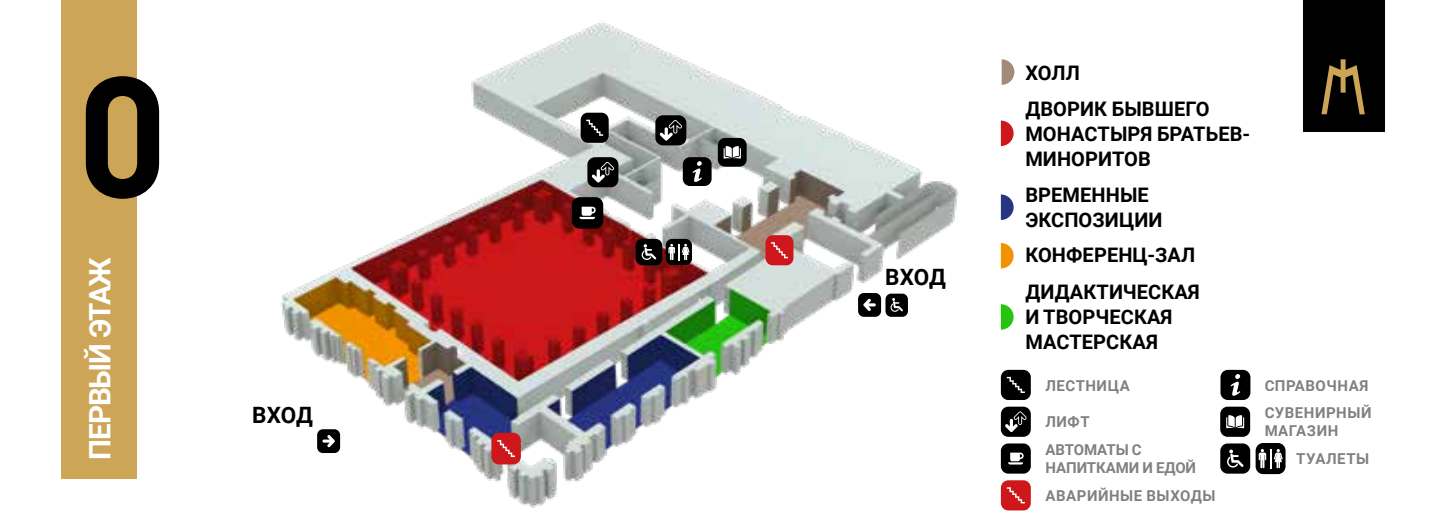
<style>
.page{position:relative;width:1453px;height:532px;background:#fff}
.page>*{position:absolute;margin:0;border:0;box-sizing:border-box;transform-origin:0 0}
.t1{font:700 29.5px "Roboto";letter-spacing:-.04em;color:#fff}
.t2{font:700 22.5px "Roboto";letter-spacing:-.005em;color:#000}
.t3{font:700 20px/25px "Roboto";letter-spacing:.005em;color:#000}
.t4{font:700 15px/27.8px "Roboto";letter-spacing:.035em;color:#000}
.t5{font:700 15px/27.8px "Roboto";letter-spacing:-.005em;color:#000}
</style>
<div class="page">
<img style="left:280px;top:21px;width:679px;height:487px">
<div style="left:62px;top:0;width:75px;height:478px;background:#cca556"></div>
<svg style="left:86px;top:76px;width:73px;height:123px"></svg>
<div style="left:858px;top:293px;width:23px;height:24px;background:#000;border-radius:6px"></div>
<svg style="left:863px;top:298px;width:13px;height:13px"></svg>
<div style="left:885px;top:293px;width:23px;height:24px;background:#000;border-radius:6px"></div>
<svg style="left:890px;top:298px;width:13px;height:14px"></svg>
<div style="left:317px;top:429px;width:23px;height:24px;background:#000;border-radius:6px"></div>
<svg style="left:322px;top:435px;width:13px;height:12px"></svg>
<div style="left:572px;top:197px;width:31px;height:31px;background:#000;border-radius:8px"></div>
<svg style="left:579px;top:206px;width:17px;height:13px"></svg>
<div style="left:655px;top:115px;width:31px;height:30px;background:#000;border-radius:8px"></div>
<svg style="left:660px;top:120px;width:22px;height:20px"></svg>
<div style="left:587px;top:157px;width:31px;height:30px;background:#000;border-radius:8px"></div>
<svg style="left:592px;top:162px;width:22px;height:20px"></svg>
<div style="left:765px;top:235px;width:28px;height:30px;background:#cd171a;border-radius:7px"></div>
<svg style="left:771px;top:242px;width:17px;height:16px"></svg>
<div style="left:581px;top:113px;width:28px;height:30px;background:#000;border-radius:7px"></div>
<svg style="left:586px;top:120px;width:17px;height:16px"></svg>
<div style="left:666px;top:239px;width:26px;height:26px;background:#000;border-radius:7px"></div>
<svg style="left:668px;top:244px;width:21px;height:16px"></svg>
<div style="left:636px;top:239px;width:26px;height:26px;background:#000;border-radius:7px"></div>
<svg style="left:642px;top:244px;width:14px;height:16px"></svg>
<div style="left:1303px;top:0;width:82px;height:132px;background:#000"></div>
<svg style="left:1321px;top:59px;width:44px;height:55px"></svg>
<div style="left:491px;top:432px;width:30px;height:32px;background:#cd171a;border-radius:8px"></div>
<svg style="left:497px;top:440px;width:18px;height:17px"></svg>
<div style="left:718px;top:138px;width:29px;height:29px;background:#000;border-radius:7px"></div>
<svg style="left:723px;top:146px;width:18px;height:13px"></svg>
<div style="left:683px;top:157px;width:28px;height:29px;background:#000;border-radius:7px"></div>
<svg style="left:692px;top:161px;width:10px;height:21px"></svg>
<div style="left:1001px;top:370px;width:30px;height:30px;background:#000;border-radius:7px"></div>
<svg style="left:1007px;top:377px;width:18px;height:16px"></svg>
<div style="left:1001px;top:443px;width:30px;height:30px;background:#000;border-radius:7px"></div>
<svg style="left:1008px;top:452px;width:15px;height:12px"></svg>
<div style="left:1001px;top:406px;width:30px;height:30px;background:#000;border-radius:7px"></div>
<svg style="left:1005px;top:411px;width:22px;height:21px"></svg>
<div style="left:1001px;top:480px;width:30px;height:30px;background:#cd171a;border-radius:7px"></div>
<svg style="left:1007px;top:487px;width:18px;height:16px"></svg>
<div style="left:1255px;top:443px;width:30px;height:31px;background:#000;border-radius:8px"></div>
<svg style="left:1258px;top:449px;width:25px;height:19px"></svg>
<div style="left:1220px;top:443px;width:30px;height:30px;background:#000;border-radius:7px"></div>
<svg style="left:1227px;top:449px;width:16px;height:18px"></svg>
<div style="left:1220px;top:370px;width:30px;height:30px;background:#000;border-radius:7px"></div>
<svg style="left:1230px;top:374px;width:10px;height:21px"></svg>
<div style="left:1220px;top:406px;width:30px;height:30px;background:#000;border-radius:7px"></div>
<svg style="left:1226px;top:415px;width:18px;height:13px"></svg>
<svg style="left:1001px;top:59px;width:13px;height:26px"></svg>
<svg style="left:1001px;top:120px;width:12px;height:26px"></svg>
<svg style="left:1001px;top:194px;width:12px;height:26px"></svg>
<svg style="left:1001px;top:304px;width:12px;height:25px"></svg>
<svg style="left:1001px;top:243px;width:12px;height:25px"></svg>
<h1 class="t1" style="left:79px;top:459px;width:204px;rotate:-90deg">ПЕРВЫЙ ЭТАЖ</h1>
<p class="t2" style="left:252px;top:398px;width:62px">ВХОД</p>
<p class="t2" style="left:885px;top:261px;width:62px">ВХОД</p>
<p class="t3" style="left:1025px;top:54px;width:186px;line-height:36.2px">ХОЛЛ<br>ДВОРИК БЫВШЕГО</p>
<p class="t3" style="left:1025px;top:120px;width:226px">МОНАСТЫРЯ БРАТЬЕВ-<br>МИНОРИТОВ</p>
<p class="t3" style="left:1025px;top:182px;width:139px">ВРЕМЕННЫЕ<br>ЭКСПОЗИЦИИ</p>
<p class="t3" style="left:1025px;top:236px;width:176px;line-height:37px">КОНФЕРЕНЦ-ЗАЛ<br>ДИДАКТИЧЕСКАЯ</p>
<p class="t3" style="left:1025px;top:304px;width:149px">И ТВОРЧЕСКАЯ<br>МАСТЕРСКАЯ</p>
<p class="t4" style="left:1045px;top:370px;width:86px">ЛЕСТНИЦА</p>
<p class="t5" style="left:1045px;top:407px;width:98px">ЛИФТ<br>АВТОМАТЫ С</p>
<p class="t4" style="left:1045px;top:453px;width:172px">НАПИТКАМИ И ЕДОЙ<br>АВАРИЙНЫЕ ВЫХОДЫ</p>
<p class="t4" style="left:1264px;top:370px;width:108px">СПРАВОЧНАЯ<br>СУВЕНИРНЫЙ</p>
<p class="t4" style="left:1264px;top:416px;width:75px">МАГАЗИН</p>
<p class="t4" style="left:1296px;top:444px;width:75px">ТУАЛЕТЫ</p>
</div>
